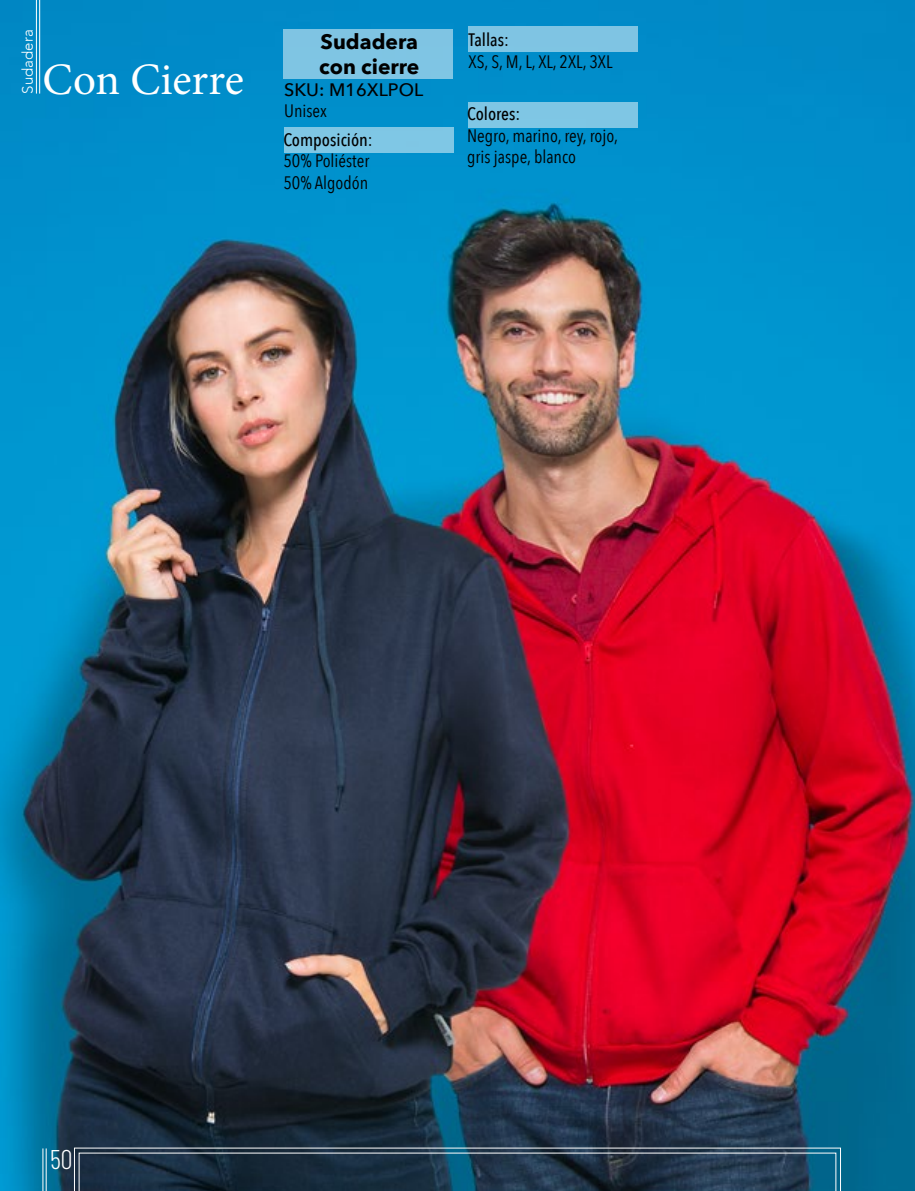
<style>
.page{position:relative;width:915px;height:1191px;background:#fff}
.page>*{position:absolute;margin:0;border:0;box-sizing:border-box;transform-origin:0 0}
.t1{font:45px "Minion Pro";color:#fff}
.t2{font:300 27px "Barlow Condensed";color:#fff}
.t3{font:700 21px/25.2px "Avenir Next";color:#000}
.t4{font:18px/21.6px "Avenir Next Condensed";color:#000}
.t5{font:500 18px "Avenir Next Condensed";color:#000}
.t6{font:500 18px "Avenir Next";color:#000}
.t7{font:300 15px "Avenir";color:#fff}
</style>
<div class="page">
<img style="left:0;top:0;width:914px;height:1191px">
<svg style="left:74px;top:1147px;width:766px;height:44px;background:#263d50"></svg>
<div style="left:283px;top:29px;width:170px;height:50px;background:#7fc5e3"></div>
<div style="left:284px;top:127px;width:169px;height:26px;background:#7fc7e5"></div>
<div style="left:468px;top:26px;width:170px;height:26px;background:#7fc4e3"></div>
<div style="left:468px;top:102px;width:169px;height:25px;background:#7fc6e4"></div>
<hr style="left:46px;top:1148px;width:1px;height:43px;background:#fff">
<hr style="left:43px;top:1148px;width:1px;height:43px;background:#fff">
<hr style="left:39px;top:0;width:1px;height:94px;background:#fff">
<hr style="left:36px;top:0;width:1px;height:94px;background:#fff">
<p class="t7" style="left:19px;top:94px;width:65px;rotate:-90deg">Sudadera</p>
<h1 class="t1" style="left:43px;top:49px;width:203px">Con Cierre</h1>
<p class="t3" style="left:319px;top:29px;width:102px">Sudadera con cierre</p>
<p class="t6" style="left:284px;top:74px;width:140px">SKU: M16XLPOL</p>
<p class="t4" style="left:284px;top:99px;width:44px">Unisex</p>
<p class="t5" style="left:283px;top:128px;width:91px">Composición:</p>
<p class="t4" style="left:283px;top:149px;width:87px">50% Poliéster<br>50% Algodón</p>
<p class="t5" style="left:468px;top:29px;width:42px">Tallas:</p>
<p class="t4" style="left:468px;top:50px;width:145px">XS, S, M, L, XL, 2XL, 3XL</p>
<p class="t5" style="left:467px;top:103px;width:55px">Colores:</p>
<p class="t4" style="left:467px;top:124px;width:152px">Negro, marino, rey, rojo, gris jaspe, blanco</p>
<h2 class="t2" style="left:50px;top:1142px;width:23px">50</h2>
</div>
